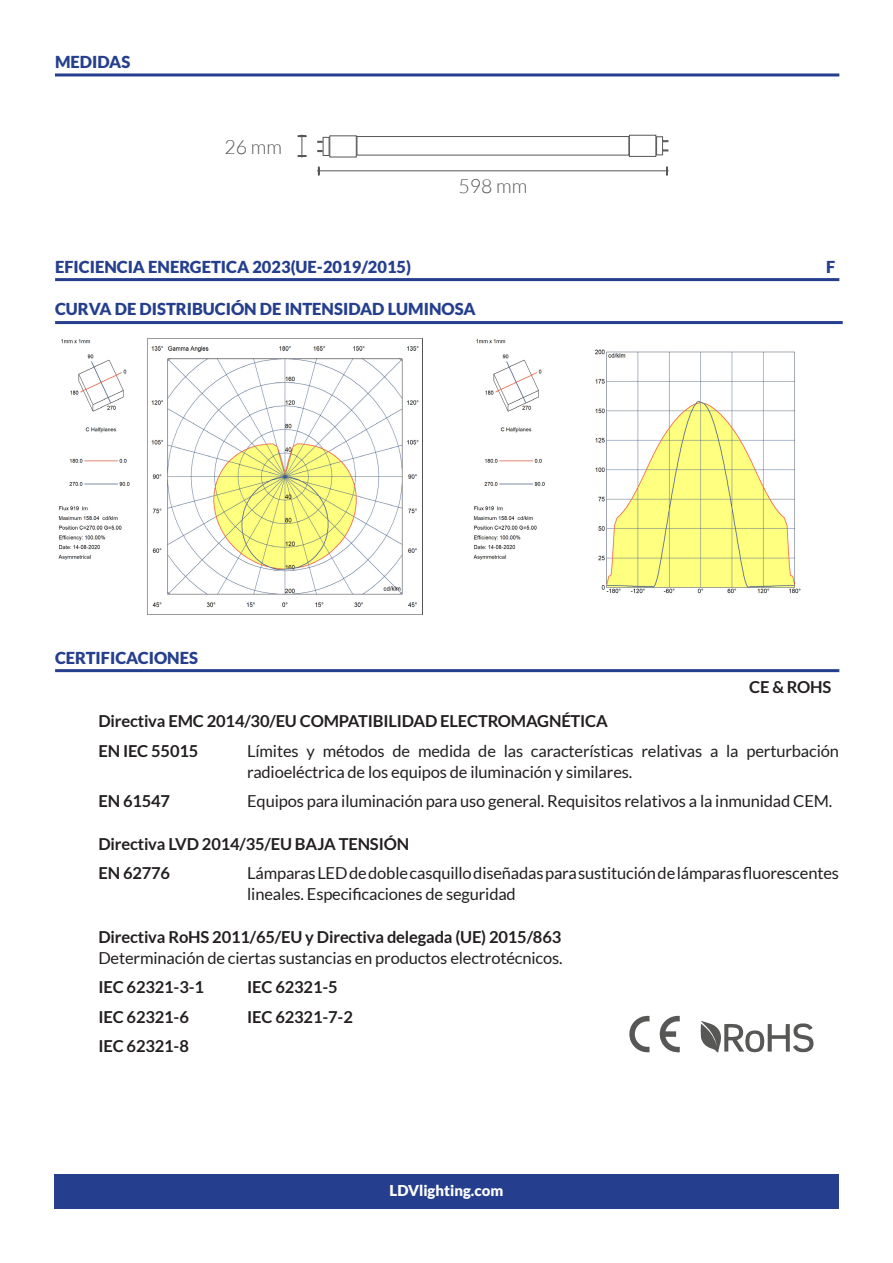
<style>
.page{position:relative;width:893px;height:1263px;background:#fff}
.page>*{position:absolute;margin:0;border:0;box-sizing:border-box;transform-origin:0 0}
.t1{font:300 19.5px "Lato";color:#575756}
.t2{font:16.5px/21px "Lato";letter-spacing:-.01em;color:#231f20}
.t3{font:700 16.5px/29.5px "Lato";letter-spacing:-.01em;color:#231f20}
.t4{font:900 16.5px "Lato";color:#253f8e}
.t5{font:900 15px "Lato";color:#fff}
</style>
<div class="page">
<div style="left:54px;top:1174px;width:785px;height:35px;background:#253f8e"></div>
<hr style="left:55px;top:278px;width:784px;height:3px;background:#253f8e">
<hr style="left:55px;top:73px;width:784px;height:3px;background:#253f8e">
<div style="left:357px;top:136px;width:272px;height:19px;border:1px solid #575756"></div>
<div style="left:329px;top:135px;width:28px;height:22px;border:1px solid #575756"></div>
<div style="left:629px;top:135px;width:27px;height:22px;border:1px solid #575756"></div>
<div style="left:656px;top:136px;width:7px;height:19px;border:1px solid #575756"></div>
<hr style="left:317px;top:171px;width:352px;height:1px;background:#575756">
<svg style="left:318px;top:167px;width:2px;height:8px"></svg>
<svg style="left:666px;top:167px;width:2px;height:8px"></svg>
<svg style="left:298px;top:135px;width:8px;height:23px"></svg>
<hr style="left:55px;top:669px;width:784px;height:3px;background:#253f8e">
<svg style="left:659px;top:1016px;width:21px;height:36px"></svg>
<svg style="left:629px;top:1016px;width:20px;height:36px"></svg>
<svg style="left:701px;top:1021px;width:112px;height:31px"></svg>
<hr style="left:55px;top:321px;width:788px;height:3px;background:#253f8e">
<img style="left:58px;top:338px;width:365px;height:276px">
<img style="left:473px;top:339px;width:328px;height:255px">
<p class="t4" style="left:55px;top:52px;width:77px">MEDIDAS</p>
<p class="t1" style="left:224px;top:137px;width:59px">26 mm</p>
<p class="t1" style="left:458px;top:176px;width:70px">598 mm</p>
<p class="t4" style="left:55px;top:257px;width:358px">EFICIENCIA ENERGETICA 2023(UE-2019/2015)</p>
<p class="t4" style="left:826px;top:257px;width:11px">F</p>
<p class="t4" style="left:55px;top:299px;width:422px">CURVA DE DISTRIBUCIÓN DE INTENSIDAD LUMINOSA</p>
<p class="t4" style="left:55px;top:648px;width:144px">CERTIFICACIONES</p>
<p class="t3" style="left:749px;top:672px;width:84px">CE &amp; ROHS</p>
<p class="t3" style="left:98px;top:706px;width:511px">Directiva EMC 2014/30/EU COMPATIBILIDAD ELECTROMAGNÉTICA<br>EN IEC 55015</p>
<p class="t2" style="left:247px;top:740px;width:593px">Límites y métodos de medida de las características relativas a la perturbación radioeléctrica de los equipos de iluminación y similares.</p>
<p class="t3" style="left:98px;top:786px;width:73px">EN 61547</p>
<p class="t2" style="left:247px;top:791px;width:586px">Equipos para iluminación para uso general. Requisitos relativos a la inmunidad CEM.</p>
<p class="t3" style="left:98px;top:829px;width:312px">Directiva LVD 2014/35/EU BAJA TENSIÓN<br>EN 62776</p>
<p class="t2" style="left:247px;top:863px;width:593px">Lámparas LED de doble casquillo diseñadas para sustitución de lámparas fluorescentes lineales. Especificaciones de seguridad</p>
<p class="t3" style="left:98px;top:922px;width:464px">Directiva RoHS 2011/65/EU y Directiva delegada (UE) 2015/863</p>
<p class="t2" style="left:98px;top:947px;width:466px">Determinación de ciertas sustancias en productos electrotécnicos.</p>
<p class="t3" style="left:98px;top:972px;width:107px">IEC 62321-3-1</p>
<p class="t3" style="left:247px;top:972px;width:92px">IEC 62321-5</p>
<p class="t3" style="left:98px;top:1002px;width:92px">IEC 62321-6</p>
<p class="t3" style="left:247px;top:1002px;width:107px">IEC 62321-7-2</p>
<p class="t3" style="left:98px;top:1031px;width:92px">IEC 62321-8</p>
<p class="t5" style="left:390px;top:1181px;width:115px">LDVlighting.com</p>
</div>
